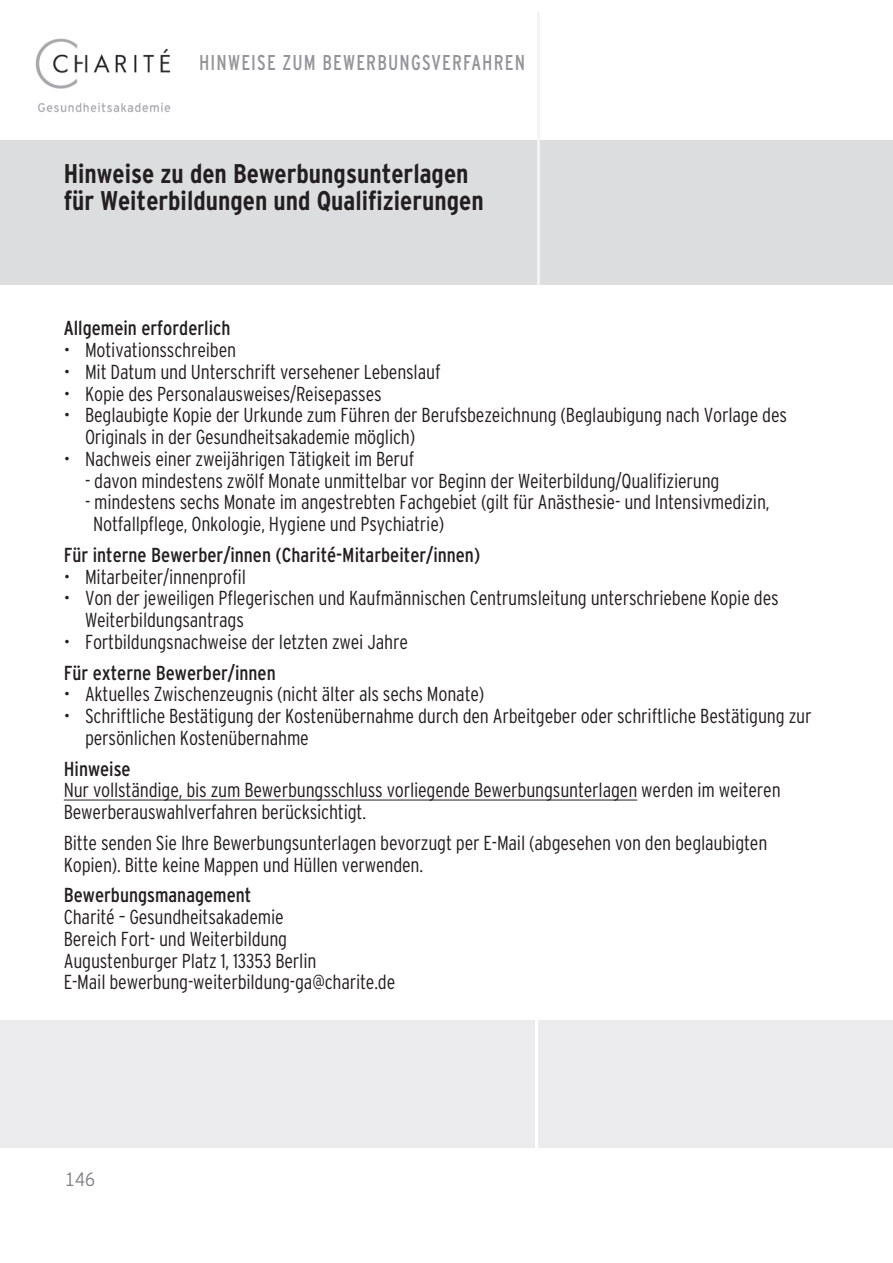
<style>
.page{position:relative;width:893px;height:1263px;background:#fff}
.page>*{position:absolute;margin:0;border:0;box-sizing:border-box;transform-origin:0 0}
.t1{font:700 condensed 27px/27px "Interstate";color:#231f20}
.t2{font:condensed 21.45px "Interstate";letter-spacing:.06em;color:#939598;scale:.91 1}
.t3{font:300 condensed 20.25px/21.8px "Interstate";letter-spacing:-.01em;color:#231f20}
.t4{font:condensed 20.25px "Interstate";color:#231f20}
.t5{font:condensed 20.25px "Interstate Tab";color:#231f20}
.t6{font:300 condensed 19.5px "Interstate Tab";color:#808285}
</style>
<div class="page">
<img style="left:35px;top:38px;width:136px;height:75px">
<div style="left:0;top:140px;width:893px;height:145px;background:#dcdddf"></div>
<hr style="left:537px;top:13px;width:2px;height:272px;background:#f2f3f4">
<div style="left:0;top:1020px;width:893px;height:128px;background:#ececee"></div>
<hr style="left:535px;top:1020px;width:2px;height:128px;background:#fff">
<hr style="left:64px;top:800px;width:573px;height:1px;background:#231f20">
<p class="t2" style="left:199px;top:50px;width:360px">hinweise zum bewerbungsverfahren</p>
<h1 class="t1" style="left:64px;top:160px;width:421px">Hinweise zu den Bewerbungsunterlagen für Weiterbildungen und Qualifizierungen</h1>
<p class="t5" style="left:64px;top:317px;width:168px">Allgemein erforderlich</p>
<p class="t3" style="left:64px;top:339px;width:174px">• Motivationsschreiben</p>
<p class="t3" style="left:64px;top:361px;width:378px">• Mit Datum und Unterschrift versehener Lebenslauf</p>
<p class="t3" style="left:64px;top:382px;width:319px">• Kopie des Personalausweises/Reisepasses</p>
<p class="t3" style="left:85px;top:404px;width:703px;text-indent:-21px">• Beglaubigte Kopie der Urkunde zum Führen der Berufsbezeichnung (Beglaubigung nach Vorlage des<br>Originals in der Gesundheitsakademie möglich)</p>
<p class="t3" style="left:64px;top:448px;width:352px">• Nachweis einer zweijährigen Tätigkeit im Beruf</p>
<p class="t3" style="left:85px;top:469px;width:636px">- davon mindestens zwölf Monate unmittelbar vor Beginn der Weiterbildung/Qualifizierung</p>
<p class="t3" style="left:93px;top:491px;width:678px;text-indent:-8px">- mindestens sechs Monate im angestrebten Fachgebiet (gilt für Anästhesie- und Intensivmedizin,<br>Notfallpflege, Onkologie, Hygiene und Psychiatrie)</p>
<p class="t4" style="left:64px;top:543px;width:418px">Für interne Bewerber/innen (Charité-Mitarbeiter/innen)</p>
<p class="t3" style="left:64px;top:565px;width:184px">• Mitarbeiter/innenprofil</p>
<p class="t3" style="left:85px;top:587px;width:695px;text-indent:-21px">• Von der jeweiligen Pflegerischen und Kaufmännischen Centrumsleitung unterschriebene Kopie des<br>Weiterbildungsantrags</p>
<p class="t3" style="left:64px;top:631px;width:346px">• Fortbildungsnachweise der letzten zwei Jahre</p>
<p class="t4" style="left:64px;top:661px;width:213px">Für externe Bewerber/innen</p>
<p class="t3" style="left:64px;top:683px;width:422px">• Aktuelles Zwischenzeugnis (nicht älter als sechs Monate)</p>
<p class="t3" style="left:85px;top:705px;width:728px;text-indent:-21px">• Schriftliche Bestätigung der Kostenübernahme durch den Arbeitgeber oder schriftliche Bestätigung zur persönlichen Kostenübernahme</p>
<p class="t5" style="left:64px;top:757px;width:68px">Hinweise</p>
<p class="t3" style="left:64px;top:779px;width:718px">Nur vollständige, bis zum Bewerbungsschluss vorliegende Bewerbungsunterlagen werden im weiteren<br>Bewerberauswahlverfahren berücksichtigt.</p>
<p class="t3" style="left:64px;top:832px;width:705px">Bitte senden Sie Ihre Bewerbungsunterlagen bevorzugt per E-Mail (abgesehen von den beglaubigten<br>Kopien). Bitte keine Mappen und Hüllen verwenden.</p>
<p class="t5" style="left:64px;top:884px;width:189px">Bewerbungsmanagement</p>
<p class="t3" style="left:64px;top:906px;width:333px">Charité – Gesundheitsakademie<br>Bereich Fort- und Weiterbildung Augustenburger Platz 1, 13353 Berlin<br>E-Mail bewerbung-weiterbildung-ga@charite.de</p>
<p class="t6" style="left:65px;top:1168px;width:32px">146</p>
</div>
